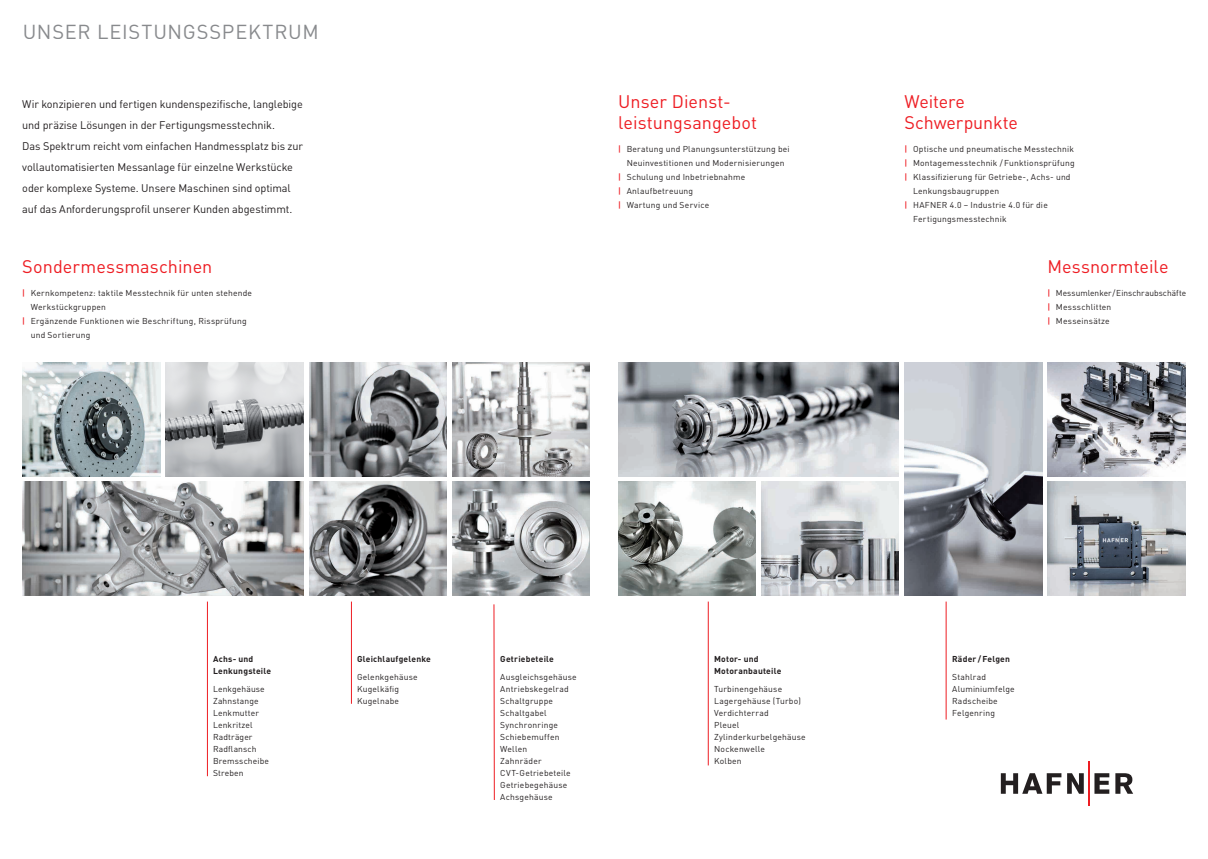
<style>
.page{position:relative;width:1208px;height:859px;background:#fff}
.page>*{position:absolute;margin:0;border:0;box-sizing:border-box;transform-origin:0 0}
.t1{font:20px "FFDIN";letter-spacing:.035em;color:#888a8d}
.t2{font:18px/21px "FFDIN";color:#ee1d23}
.t3{font:11px/21px "FFDIN";letter-spacing:-.01em;color:#231f20}
.t4{font:8.5px/12px "FFDIN";letter-spacing:.02em;color:#231f20}
.t5{font:700 8.5px/12px "FFDIN";letter-spacing:.025em;color:#231f20}
.s1{font-weight:500;color:#ee1d23}
</style>
<div class="page">
<img style="left:452px;top:363px;width:138px;height:113px">
<img style="left:452px;top:482px;width:138px;height:113px">
<img style="left:23px;top:363px;width:137px;height:113px">
<img style="left:166px;top:363px;width:137px;height:113px">
<img style="left:22px;top:482px;width:281px;height:113px">
<img style="left:309px;top:363px;width:137px;height:113px">
<img style="left:309px;top:482px;width:137px;height:113px">
<svg style="left:1000px;top:773px;width:61px;height:21px"></svg>
<svg style="left:1067px;top:773px;width:16px;height:21px"></svg>
<svg style="left:1094px;top:773px;width:15px;height:21px"></svg>
<svg style="left:1115px;top:773px;width:18px;height:21px"></svg>
<hr style="left:1088px;top:761px;width:1px;height:44px;background:#ee1d23">
<img style="left:904px;top:363px;width:138px;height:232px">
<img style="left:1047px;top:363px;width:138px;height:113px">
<img style="left:1047px;top:482px;width:138px;height:113px">
<img style="left:618px;top:482px;width:137px;height:113px">
<img style="left:761px;top:482px;width:138px;height:113px">
<img style="left:618px;top:363px;width:281px;height:113px">
<hr style="left:351px;top:602px;width:1px;height:102px;background:#ee1d23">
<svg style="left:493px;top:604px;width:2px;height:196px"></svg>
<hr style="left:207px;top:602px;width:1px;height:174px;background:#ee1d23">
<hr style="left:708px;top:602px;width:1px;height:163px;background:#ee1d23">
<hr style="left:945px;top:602px;width:1px;height:117px;background:#ee1d23">
<h1 class="t1" style="left:23px;top:19px;width:297px">UNSER LEISTUNGSSPEKTRUM</h1>
<p class="t3" style="left:22px;top:93px;width:282px">Wir konzipieren und fertigen kundenspezifische, langlebige und präzise Lösungen in der Fertigungsmesstechnik.<br>Das Spektrum reicht vom einfachen Handmessplatz bis zur vollautomatisierten Messanlage für einzelne Werkstücke oder komplexe Systeme. Unsere Maschinen sind optimal auf das Anforderungsprofil unserer Kunden abgestimmt.</p>
<h2 class="t2" style="left:22px;top:255px;width:192px">Sondermessmaschinen</h2>
<p class="t4" style="left:22px;top:286px;width:231px"><span class="s1">|</span> Kernkompetenz: taktile Messtechnik für unten stehende</p>
<p class="t4" style="left:31px;top:300px;width:77px">Werkstückgruppen</p>
<p class="t4" style="left:22px;top:314px;width:226px"><span class="s1">|</span> Ergänzende Funktionen wie Beschriftung, Rissprüfung</p>
<p class="t4" style="left:31px;top:328px;width:61px">und Sortierung</p>
<h2 class="t2" style="left:618px;top:91px;width:140px">Unser Dienst&shy;leistungsangebot</h2>
<p class="t4" style="left:618px;top:143px;width:173px"><span class="s1">|</span> Beratung und Planungsunterstützung bei</p>
<p class="t4" style="left:626px;top:157px;width:159px">Neuinvestitionen und Modernisierungen</p>
<p class="t4" style="left:618px;top:171px;width:129px"><span class="s1">|</span> Schulung und Inbetriebnahme</p>
<p class="t4" style="left:618px;top:185px;width:77px"><span class="s1">|</span> Anlaufbetreuung</p>
<p class="t4" style="left:618px;top:199px;width:92px"><span class="s1">|</span> Wartung und Service</p>
<h2 class="t2" style="left:904px;top:91px;width:115px">Weitere<br>Schwerpunkte</h2>
<p class="t4" style="left:904px;top:143px;width:171px"><span class="s1">|</span> Optische und pneumatische Messtechnik</p>
<p class="t4" style="left:904px;top:157px;width:172px"><span class="s1">|</span> Montagemesstechnik / Funktionsprüfung</p>
<p class="t4" style="left:904px;top:171px;width:167px"><span class="s1">|</span> Klassifizierung für Getriebe-, Achs- und</p>
<p class="t4" style="left:913px;top:185px;width:88px">Lenkungsbaugruppen</p>
<p class="t4" style="left:904px;top:199px;width:145px"><span class="s1">|</span> HAFNER 4.0 – Industrie 4.0 für die</p>
<p class="t4" style="left:913px;top:213px;width:95px">Fertigungsmesstechnik</p>
<h2 class="t2" style="left:1047px;top:255px;width:123px">Messnormteile</h2>
<p class="t4" style="left:1047px;top:285px;width:140px;line-height:14px"><span class="s1">|</span> Messumlenker / Einschraubschäfte <span class="s1">|</span> Messschlitten<br><span class="s1">|</span> Messeinsätze</p>
<p class="t5" style="left:213px;top:653px;width:60px">Achs- und<br>Lenkungsteile</p>
<p class="t4" style="left:213px;top:683px;width:57px">Lenkgehäuse<br>Zahnstange<br>Lenkmutter<br>Lenkritzel<br>Radträger<br>Radflansch<br>Bremsscheibe<br>Streben</p>
<p class="t5" style="left:357px;top:652px;width:75px">Gleichlaufgelenke</p>
<p class="t4" style="left:357px;top:671px;width:62px">Gelenkgehäuse<br>Kugelkäfig<br>Kugelnabe</p>
<p class="t5" style="left:500px;top:652px;width:55px">Getriebeteile</p>
<p class="t4" style="left:500px;top:671px;width:78px">Ausgleichsgehäuse<br>Antriebskegelrad<br>Schaltgruppe<br>Schaltgabel<br>Synchronringe<br>Schiebemuffen<br>Wellen<br>Zahnräder<br>CVT-Getriebeteile<br>Getriebegehäuse<br>Achsgehäuse</p>
<p class="t5" style="left:714px;top:652px;width:69px">Motor- und<br>Motoranbauteile</p>
<p class="t4" style="left:714px;top:683px;width:93px">Turbinengehäuse<br>Lagergehäuse (Turbo)<br>Verdichterrad<br>Pleuel<br>Zylinderkurbelgehäuse<br>Nockenwelle<br>Kolben</p>
<p class="t5" style="left:952px;top:652px;width:59px">Räder / Felgen</p>
<p class="t4" style="left:952px;top:671px;width:64px">Stahlrad<br>Aluminiumfelge<br>Radscheibe<br>Felgenring</p>
</div>
